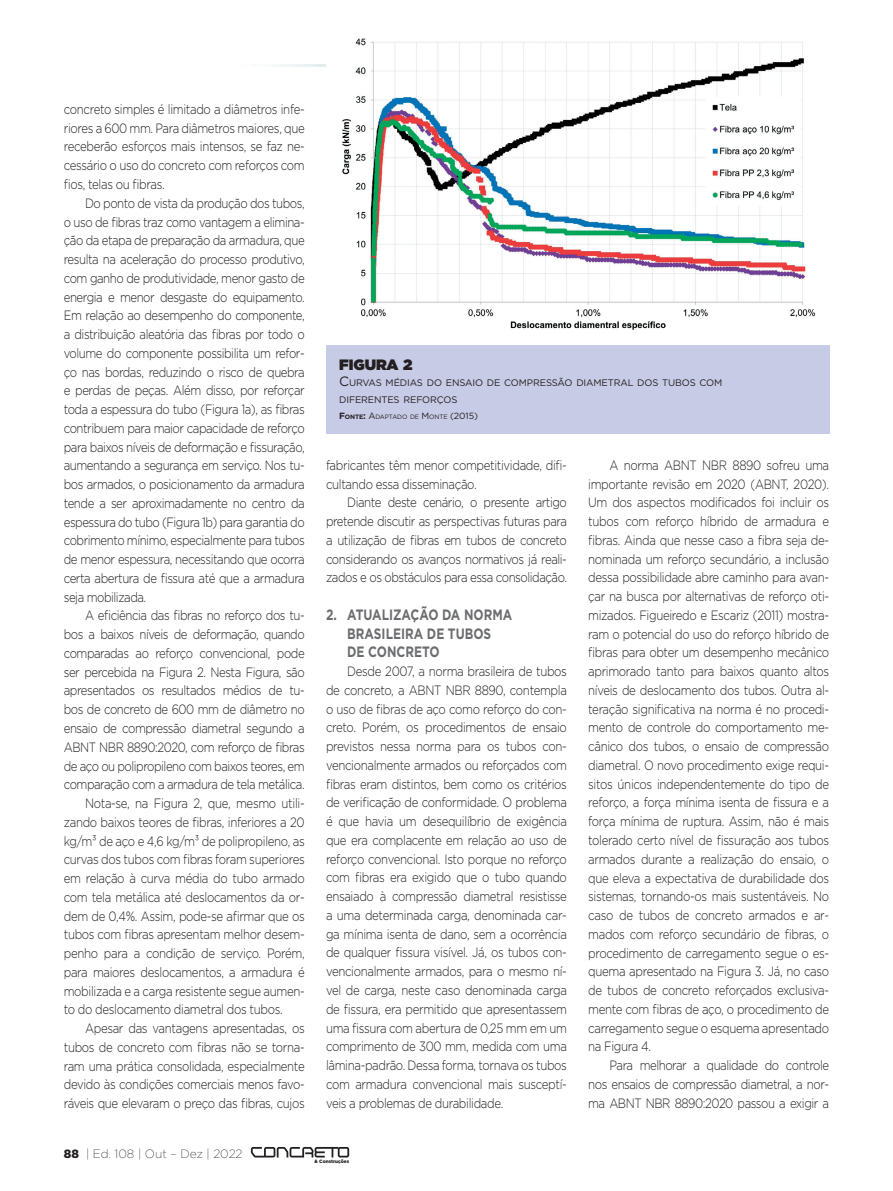
<style>
.page{position:relative;width:893px;height:1191px;background:#fff}
.page>*{position:absolute;margin:0;border:0;box-sizing:border-box;transform-origin:0 0}
.t1{font:700 15px/18.8px "Gotham";color:#6c6d70;scale:.8 1}
.t2{font:900 15px "Gotham";color:#231f20}
.t3{font:300 13.5px/18.8px "Gotham";letter-spacing:-.03em;color:#231f20;text-align:justify;scale:.85 1}
.t4{font:200 12px "Gotham";color:#231f20}
.t5{font:9.45px/16.5px "Gotham";letter-spacing:-.015em;color:#231f20}
.t6{font:6.3px "Gotham";letter-spacing:-.015em;color:#231f20}
.t7{font:900 4.8px "Gotham";color:#231f20}
.s1{font-size:13.5px}
.s2{font-weight:700;font-size:9px}
.s3{font-weight:700}
.s4{font-size:9px}
.s5{font-weight:900}
</style>
<div class="page">
<img style="left:250px;top:1148px;width:100px;height:10px">
<svg style="left:251px;top:1147px;width:98px;height:10px"></svg>
<svg style="left:278px;top:64px;width:48px;height:2px"></svg>
<div style="left:326px;top:345px;width:503px;height:88px;background:#c7cbe6"></div>
<img style="left:342px;top:38px;width:473px;height:291px">
<p class="t3" style="left:64px;top:99px;width:285px">concreto simples é limitado a diâmetros infe&shy;riores a 600 mm. Para diâmetros maiores, que receberão esforços mais intensos, se faz ne&shy;cessário o uso do concreto com reforços com fios, telas ou fibras.</p>
<p class="t3" style="left:64px;top:193px;width:285px;text-indent:21px">Do ponto de vista da produção dos tubos, o uso de fibras traz como vantagem a elimina&shy;ção da etapa de preparação da armadura, que resulta na aceleração do processo produtivo, com ganho de produtividade, menor gasto de energia e menor desgaste do equipamento.<br>Em relação ao desempenho do componente, a distribuição aleatória das fibras por todo o volume do componente possibilita um refor&shy;ço nas bordas, reduzindo o risco de quebra e perdas de peças. Além disso, por reforçar toda a espessura do tubo (Figura 1a), as fibras contribuem para maior capacidade de reforço para baixos níveis de deformação e fissuração, aumentando a segurança em serviço. Nos tu&shy;bos armados, o posicionamento da armadura tende a ser aproximadamente no centro da espessura do tubo (Figura 1b) para garantia do cobrimento mínimo, especialmente para tubos de menor espessura, necessitando que ocorra certa abertura de fissura até que a armadura seja mobilizada.</p>
<p class="t3" style="left:85px;top:606px;width:260px">A eficiência das fibras no reforço dos tu-</p>
<p class="t3" style="left:64px;top:624px;width:285px">bos a baixos níveis de deformação, quando</p>
<p class="t3" style="left:64px;top:643px;width:285px">comparadas ao reforço convencional, pode</p>
<p class="t3" style="left:64px;top:662px;width:285px">ser percebida na Figura 2. Nesta Figura, são</p>
<p class="t3" style="left:64px;top:681px;width:285px">apresentados os resultados médios de tu-</p>
<p class="t3" style="left:64px;top:699px;width:285px">bos de concreto de 600 mm de diâmetro no</p>
<p class="t3" style="left:64px;top:718px;width:285px">ensaio de compressão diametral segundo a</p>
<p class="t3" style="left:64px;top:737px;width:285px">ABNT NBR 8890:2020, com reforço de fibras</p>
<p class="t3" style="left:64px;top:756px;width:285px">de aço ou polipropileno com baixos teores, em</p>
<p class="t3" style="left:64px;top:774px;width:285px">comparação com a armadura de tela metálica.</p>
<p class="t3" style="left:85px;top:793px;width:260px">Nota-se, na Figura 2, que, mesmo utili-</p>
<p class="t3" style="left:64px;top:812px;width:285px">zando baixos teores de fibras, inferiores a 20</p>
<p class="t3" style="left:64px;top:831px;width:285px">kg/m3 de aço e 4,6 kg/m3 de polipropileno, as</p>
<p class="t3" style="left:64px;top:849px;width:285px">curvas dos tubos com fibras foram superiores</p>
<p class="t3" style="left:64px;top:868px;width:285px">em relação à curva média do tubo armado</p>
<p class="t3" style="left:64px;top:887px;width:285px">com tela metálica até deslocamentos da or-</p>
<p class="t3" style="left:64px;top:906px;width:285px">dem de 0,4%. Assim, pode-se afirmar que os</p>
<p class="t3" style="left:64px;top:924px;width:285px">tubos com fibras apresentam melhor desem-</p>
<p class="t3" style="left:64px;top:943px;width:285px">penho para a condição de serviço. Porém,</p>
<p class="t3" style="left:64px;top:962px;width:285px">para maiores deslocamentos, a armadura é</p>
<p class="t3" style="left:64px;top:981px;width:285px">mobilizada e a carga resistente segue aumen-</p>
<p class="t3" style="left:64px;top:999px;width:259px">to do deslocamento diametral dos tubos.</p>
<p class="t3" style="left:85px;top:1018px;width:260px">Apesar das vantagens apresentadas, os</p>
<p class="t3" style="left:64px;top:1037px;width:285px">tubos de concreto com fibras não se torna-</p>
<p class="t3" style="left:64px;top:1056px;width:285px">ram uma prática consolidada, especialmente</p>
<p class="t3" style="left:64px;top:1074px;width:285px">devido às condições comerciais menos favo-</p>
<p class="t3" style="left:64px;top:1093px;width:285px">ráveis que elevaram o preço das fibras, cujos</p>
<p class="t2" style="left:339px;top:354px;width:75px">FIGURA 2</p>
<p class="t5" style="left:339px;top:374px;width:385px"><span class="s1">C</span>URVAS MÉDIAS DO ENSAIO DE COMPRESSÃO DIAMETRAL DOS TUBOS COM<br>DIFERENTES REFORÇOS</p>
<p class="t6" style="left:339px;top:413px;width:140px"><span class="s2">F</span><span class="s3">ONTE</span><span class="s2">:</span> <span class="s4">A</span>DAPTADO DE <span class="s4">M</span>ONTE <span class="s4">(2015)</span></p>
<p class="t3" style="left:326px;top:455px;width:285px">fabricantes têm menor competitividade, difi&shy;cultando essa disseminação.</p>
<p class="t3" style="left:326px;top:493px;width:285px;text-indent:21px">Diante deste cenário, o presente artigo pretende discutir as perspectivas futuras para a utilização de fibras em tubos de concreto considerando os avanços normativos já reali&shy;zados e os obstáculos para essa consolidação.</p>
<p class="t1" style="left:347px;top:605px;width:208px;text-indent:-21px">2. ATUALIZAÇÃO DA NORMA<br>BRASILEIRA DE TUBOS<br>DE CONCRETO</p>
<p class="t3" style="left:326px;top:661px;width:285px;text-indent:21px">Desde 2007, a norma brasileira de tubos de concreto, a ABNT NBR 8890, contempla o uso de fibras de aço como reforço do con&shy;creto. Porém, os procedimentos de ensaio previstos nessa norma para os tubos con&shy;vencionalmente armados ou reforçados com fibras eram distintos, bem como os critérios de verificação de conformidade. O problema é que havia um desequilíbrio de exigência que era complacente em relação ao uso de reforço convencional. Isto porque no reforço com fibras era exigido que o tubo quando ensaiado à compressão diametral resistisse a uma determinada carga, denominada car&shy;ga mínima isenta de dano, sem a ocorrência de qualquer fissura visível. Já, os tubos con&shy;vencionalmente armados, para o mesmo ní&shy;vel de carga, neste caso denominada carga de fissura, era permitido que apresentassem uma fissura com abertura de 0,25 mm em um comprimento de 300 mm, medida com uma lâmina-padrão. Dessa forma, tornava os tubos com armadura convencional mais susceptí&shy;veis a problemas de durabilidade.</p>
<p class="t3" style="left:588px;top:455px;width:285px;text-indent:21px">A norma ABNT NBR 8890 sofreu uma importante revisão em 2020 (ABNT, 2020).<br>Um dos aspectos modificados foi incluir os tubos com reforço híbrido de armadura e fibras. Ainda que nesse caso a fibra seja de&shy;nominada um reforço secundário, a inclusão dessa possibilidade abre caminho para avan&shy;çar na busca por alternativas de reforço oti&shy;mizados. Figueiredo e Escariz (2011) mostra&shy;ram o potencial do uso do reforço híbrido de fibras para obter um desempenho mecânico aprimorado tanto para baixos quanto altos níveis de deslocamento dos tubos. Outra al&shy;teração significativa na norma é no procedi&shy;mento de controle do comportamento me&shy;cânico dos tubos, o ensaio de compressão diametral. O novo procedimento exige requi&shy;sitos únicos independentemente do tipo de reforço, a força mínima isenta de fissura e a força mínima de ruptura. Assim, não é mais tolerado certo nível de fissuração aos tubos armados durante a realização do ensaio, o que eleva a expectativa de durabilidade dos sistemas, tornando-os mais sustentáveis. No caso de tubos de concreto armados e ar&shy;mados com reforço secundário de fibras, o procedimento de carregamento segue o es&shy;quema apresentado na Figura 3. Já, no caso de tubos de concreto reforçados exclusiva&shy;mente com fibras de aço, o procedimento de carregamento segue o esquema apresentado na Figura 4.</p>
<p class="t3" style="left:588px;top:1055px;width:285px;text-indent:21px">Para melhorar a qualidade do controle nos ensaios de compressão diametral, a nor&shy;ma ABNT NBR 8890:2020 passou a exigir a</p>
<p class="t4" style="left:64px;top:1145px;width:180px"><span class="s5">88</span> | Ed. 108 | Out – Dez | 2022</p>
<p class="t7" style="left:314px;top:1157px;width:36px">&amp; Construções</p>
</div>
